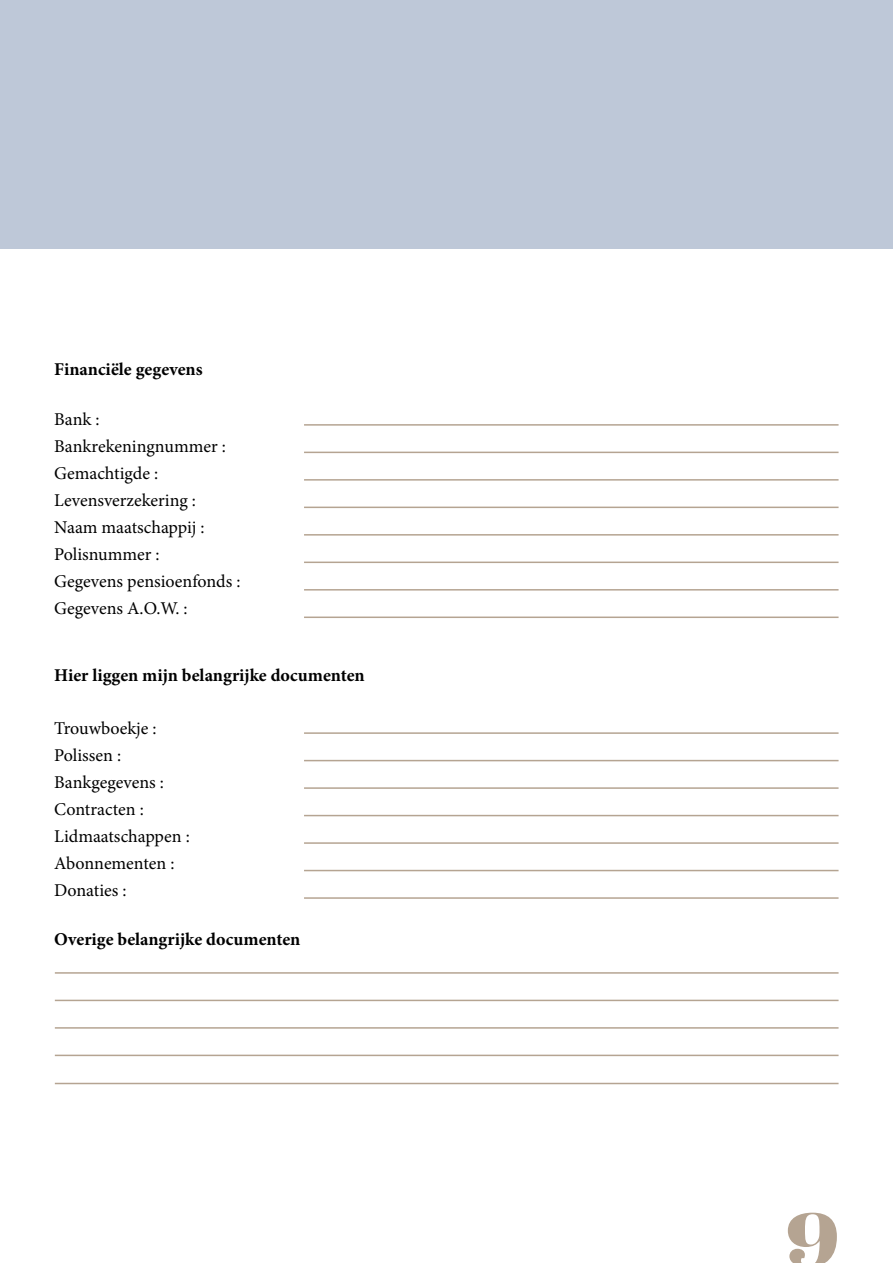
<style>
.page{position:relative;width:893px;height:1263px;background:#fff}
.page>*{position:absolute;margin:0;border:0;box-sizing:border-box;transform-origin:0 0}
.t1{font:75.6px "Abril Fatface";color:#b5a492;scale:1.16 1}
.t2{font:18px/27px "Minion Pro";color:#000}
.t3{font:700 18px "Minion Pro";color:#000}
</style>
<div class="page">
<div style="left:0;top:0;width:893px;height:249px;background:#bec8d8"></div>
<hr style="left:304px;top:534px;width:534px;height:2px;background:#b5a492">
<hr style="left:304px;top:842px;width:534px;height:2px;background:#b5a492">
<hr style="left:304px;top:452px;width:534px;height:1px;background:#b5a492">
<hr style="left:304px;top:760px;width:534px;height:1px;background:#b5a492">
<hr style="left:304px;top:424px;width:534px;height:2px;background:#b5a492">
<hr style="left:304px;top:732px;width:534px;height:2px;background:#b5a492">
<hr style="left:304px;top:589px;width:534px;height:1px;background:#b5a492">
<hr style="left:304px;top:897px;width:534px;height:2px;background:#b5a492">
<hr style="left:304px;top:507px;width:534px;height:1px;background:#b5a492">
<hr style="left:304px;top:815px;width:534px;height:1px;background:#b5a492">
<hr style="left:304px;top:616px;width:534px;height:2px;background:#b5a492">
<hr style="left:304px;top:562px;width:534px;height:1px;background:#b5a492">
<hr style="left:304px;top:870px;width:534px;height:1px;background:#b5a492">
<hr style="left:304px;top:479px;width:534px;height:2px;background:#b5a492">
<hr style="left:304px;top:787px;width:534px;height:2px;background:#b5a492">
<hr style="left:55px;top:1000px;width:783px;height:1px;background:#b5a492">
<hr style="left:55px;top:1055px;width:783px;height:1px;background:#b5a492">
<hr style="left:55px;top:972px;width:783px;height:2px;background:#b5a492">
<hr style="left:55px;top:1027px;width:783px;height:2px;background:#b5a492">
<hr style="left:55px;top:1083px;width:783px;height:1px;background:#b5a492">
<p class="t3" style="left:54px;top:356px;width:150px">Financiële gegevens</p>
<p class="t2" style="left:54px;top:406px;width:188px">Bank :<br>Bankrekeningnummer :<br>Gemachtigde :<br>Levensverzekering :<br>Naam maatschappij :<br>Polisnummer :<br>Gegevens pensioenfonds :<br>Gegevens A.O.W. :</p>
<p class="t3" style="left:54px;top:663px;width:312px">Hier liggen mijn belangrijke documenten</p>
<p class="t2" style="left:54px;top:714px;width:137px">Trouwboekje :<br>Polissen :<br>Bankgegevens :<br>Contracten :<br>Lidmaatschappen :<br>Abonnementen :<br>Donaties :</p>
<p class="t3" style="left:54px;top:926px;width:248px">Overige belangrijke documenten</p>
<h1 class="t1" style="left:786px;top:1186px;width:48px">9</h1>
</div>
